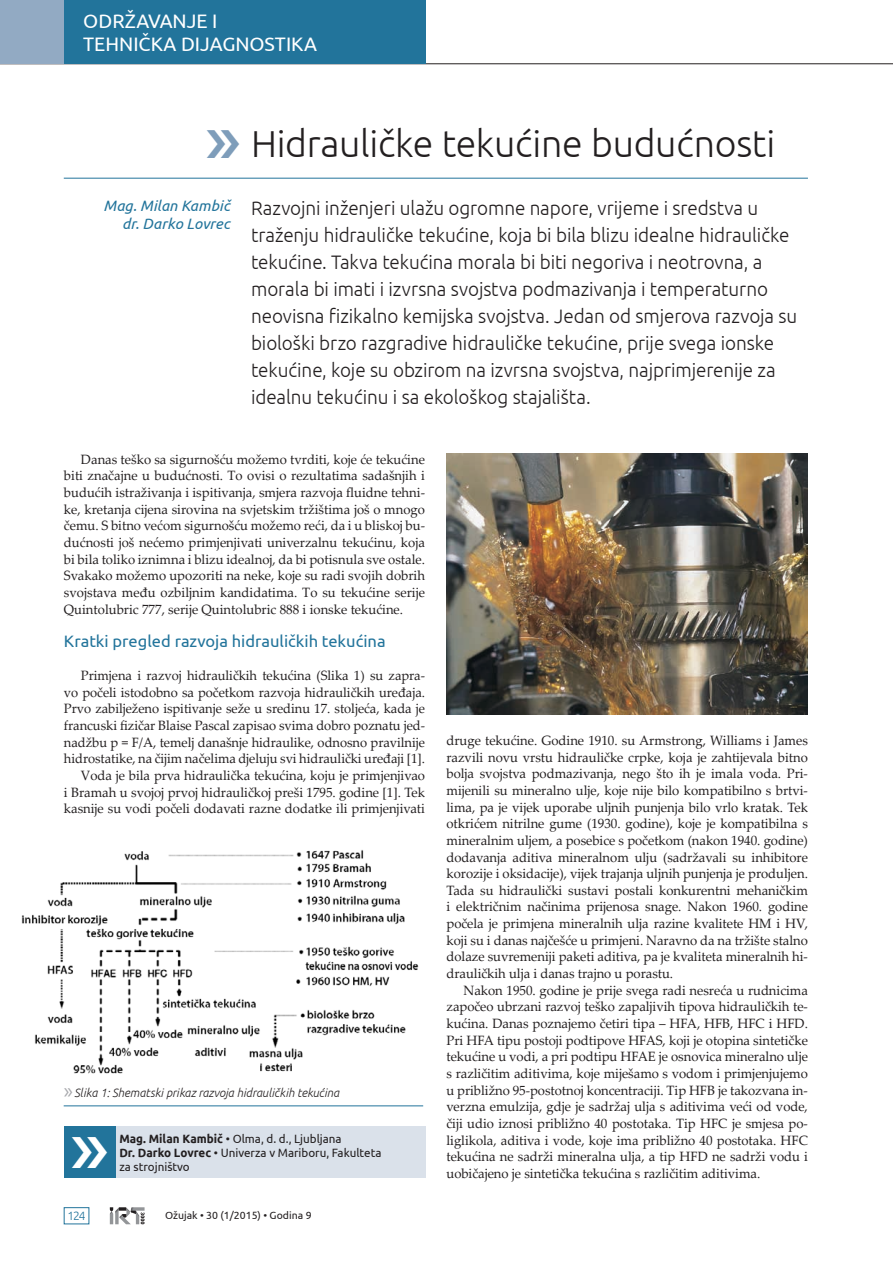
<style>
.page{position:relative;width:893px;height:1263px;background:#fff}
.page>*{position:absolute;margin:0;border:0;box-sizing:border-box;transform-origin:0 0}
.t1{font:300 37.5px "Ubuntu";letter-spacing:-.01em;color:#231f20}
.t2{font:300 19.5px/27px "Ubuntu";letter-spacing:-.005em;color:#231f20}
.t3{font:19.5px/23.4px "Ubuntu";color:#fff}
.t4{font:16.5px "Ubuntu";color:#22749b}
.t5{font:italic 15px/18px "Ubuntu";letter-spacing:.005em;color:#22749b;text-align:right}
.t6{font:13.5px/16.6px "Palatino Linotype";letter-spacing:-.005em;color:#231f20;text-align:justify}
.t7{font:13.5px/16.6px "Palatino Linotype";letter-spacing:-.005em;color:#231f20;text-align:right;scale:.96 1}
.t8{font:12px/14.4px "Ubuntu";color:#231f20}
.t9{font:italic 300 12px "Ubuntu";color:#231f20}
.t10{font:300 12px "Ubuntu";color:#22749b}
.t11{font:10.5px "Ubuntu";color:#231f20}
.s1{font-family:"Myriad Pro";font-weight:400;font-style:normal;font-size:22.5px;color:#a8a9ad}
.s2{font-weight:700}
</style>
<div class="page">
<svg style="left:110px;top:1207px;width:35px;height:17px"></svg>
<hr style="left:0;top:63px;width:893px;height:1px;background:#231f20">
<div style="left:64px;top:1207px;width:25px;height:17px;border:1px solid #22749b"></div>
<div style="left:64px;top:0;width:361px;height:64px;background:#22749b"></div>
<div style="left:0;top:0;width:64px;height:64px;background:#92aac3"></div>
<div style="left:64px;top:1127px;width:361px;height:51px;background:#dae1ea"></div>
<div style="left:64px;top:1127px;width:51px;height:51px;background:#22749b"></div>
<img style="left:21px;top:850px;width:398px;height:224px">
<hr style="left:64px;top:178px;width:744px;height:1px;background:#22749b">
<img style="left:446px;top:454px;width:362px;height:260px">
<hr style="left:64px;top:1105px;width:359px;height:1px;background:#22749b">
<h2 class="t3" style="left:83px;top:8px;width:235px">ODRŽAVANJE I<br>TEHNIČKA DIJAGNOSTIKA</h2>
<p class="t5" style="left:104px;top:196px;width:128px">Mag. Milan Kambič dr. Darko Lovrec</p>
<h1 class="t1" style="left:251px;top:121px;width:526px">Hidrauličke tekućine budućnosti</h1>
<p class="t2" style="left:251px;top:194px;width:548px">Razvojni inženjeri ulažu ogromne napore, vrijeme i sredstva u traženju hidrauličke tekućine, koja bi bila blizu idealne hidrauličke tekućine. Takva tekućina morala bi biti negoriva i neotrovna, a morala bi imati i izvrsna svojstva podmazivanja i temperaturno neovisna fizikalno kemijska svojstva. Jedan od smjerova razvoja su biološki brzo razgradive hidrauličke tekućine, prije svega ionske tekućine, koje su obzirom na izvrsna svojstva, najprimjerenije za idealnu tekućinu i sa ekološkog stajališta.</p>
<p class="t6" style="left:64px;top:450px;width:363px;text-indent:17px">Danas teško sa sigurnošću možemo tvrditi, koje će tekućine biti značajne u budućnosti. To ovisi o rezultatima sadašnjih i budućih istraživanja i ispitivanja, smjera razvoja fluidne tehni&shy;ke, kretanja cijena sirovina na svjetskim tržištima još o mnogo čemu. S bitno većom sigurnošću možemo reći, da i u bliskoj bu&shy;dućnosti još nećemo primjenjivati univerzalnu tekućinu, koja bi bila toliko iznimna i blizu idealnoj, da bi potisnula sve ostale.<br>Svakako možemo upozoriti na neke, koje su radi svojih dobrih svojstava među ozbiljnim kandidatima. To su tekućine serije Quintolubric 777, serije Quintolubric 888 i ionske tekućine.</p>
<p class="t4" style="left:64px;top:631px;width:323px">Kratki pregled razvoja hidrauličkih tekućina</p>
<p class="t7" style="left:64px;top:666px;width:378px">Primjena i razvoj hidrauličkih tekućina (Slika 1) su zapra&shy;vo počeli istodobno sa početkom razvoja hidrauličkih uređaja.<br>Prvo zabilježeno ispitivanje seže u sredinu 17. stoljeća, kada je francuski fizičar Blaise Pascal zapisao svima dobro poznatu jed&shy;nadžbu p = F/A, temelj današnje hidraulike, odnosno pravilnije hidrostatike, na čijim načelima djeluju svi hidraulički uređaji [1].<br>Voda je bila prva hidraulička tekućina, koju je primjenjivao<br>i Bramah u svojoj prvoj hidrauličkoj preši 1795. godine [1]. Tek kasnije su vodi počeli dodavati razne dodatke ili primjenjivati</p>
<p class="t9" style="left:64px;top:1085px;width:277px"><span class="s1">»</span> Slika 1: Shematski prikaz razvoja hidrauličkih tekućina</p>
<p class="t8" style="left:119px;top:1131px;width:264px"><span class="s2">Mag. Milan Kambič</span> • Olma, d. d., Ljubljana<br><span class="s2">Dr. Darko Lovrec</span> • Univerza v Mariboru, Fakulteta za strojništvo</p>
<p class="t10" style="left:68px;top:1208px;width:19px">124</p>
<p class="t11" style="left:165px;top:1209px;width:148px">Ožujak • 30 (1/2015) • Godina 9</p>
<p class="t6" style="left:446px;top:731px;width:363px">druge tekućine. Godine 1910. su Armstrong, Williams i James razvili novu vrstu hidrauličke crpke, koja je zahtijevala bitno bolja svojstva podmazivanja, nego što ih je imala voda. Pri&shy;mijenili su mineralno ulje, koje nije bilo kompatibilno s brtvi&shy;lima, pa je vijek uporabe uljnih punjenja bilo vrlo kratak. Tek otkrićem nitrilne gume (1930. godine), koje je kompatibilna s mineralnim uljem, a posebice s početkom (nakon 1940. godine) dodavanja aditiva mineralnom ulju (sadržavali su inhibitore korozije i oksidacije), vijek trajanja uljnih punjenja je produljen.<br>Tada su hidraulički sustavi postali konkurentni mehaničkim i električnim načinima prijenosa snage. Nakon 1960. godine počela je primjena mineralnih ulja razine kvalitete HM i HV, koji su i danas najčešće u primjeni. Naravno da na tržište stalno dolaze suvremeniji paketi aditiva, pa je kvaliteta mineralnih hi&shy;drauličkih ulja i danas trajno u porastu.</p>
<p class="t6" style="left:446px;top:981px;width:363px;text-indent:17px">Nakon 1950. godine je prije svega radi nesreća u rudnicima započeo ubrzani razvoj teško zapaljivih tipova hidrauličkih te&shy;kućina. Danas poznajemo četiri tipa – HFA, HFB, HFC i HFD.<br>Pri HFA tipu postoji podtipove HFAS, koji je otopina sintetičke tekućine u vodi, a pri podtipu HFAE je osnovica mineralno ulje s različitim aditivima, koje miješamo s vodom i primjenjujemo u približno 95-postotnoj koncentraciji. Tip HFB je takozvana in&shy;verzna emulzija, gdje je sadržaj ulja s aditivima veći od vode, čiji udio iznosi približno 40 postotaka. Tip HFC je smjesa po&shy;liglikola, aditiva i vode, koje ima približno 40 postotaka. HFC tekućina ne sadrži mineralna ulja, a tip HFD ne sadrži vodu i uobičajeno je sintetička tekućina s različitim aditivima.</p>
</div>
